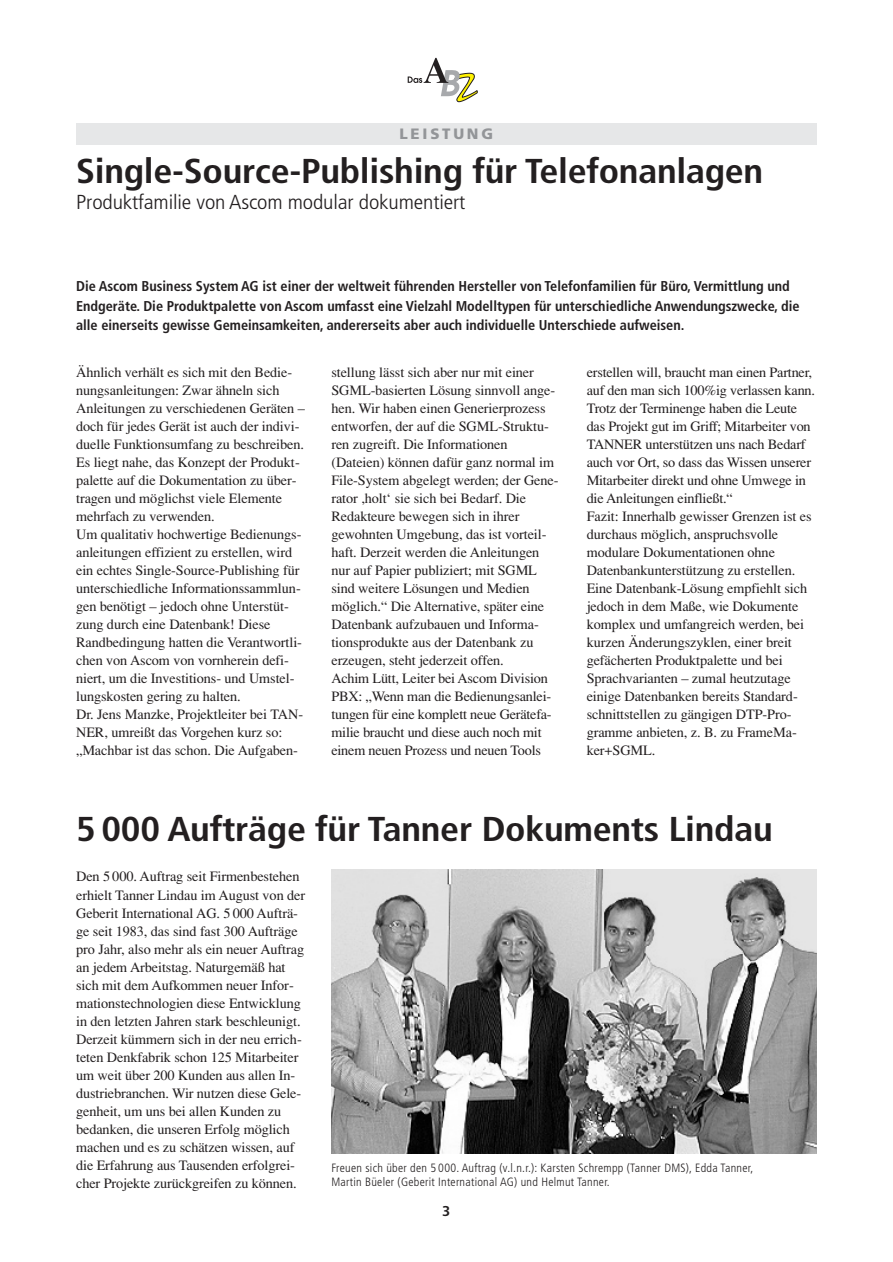
<style>
.page{position:relative;width:893px;height:1262px;background:#fff}
.page>*{position:absolute;margin:0;border:0;box-sizing:border-box;transform-origin:0 0}
.t1{font:700 condensed 34.5px "Frutiger";letter-spacing:-.01em;color:#231f20;scale:1.1 1}
.t2{font:300 condensed 20.25px "Frutiger";letter-spacing:-.005em;color:#231f20;scale:1.1 1}
.t3{font:900 15px "Frutiger";letter-spacing:.185em;color:#939598}
.t4{font:14.25px/18px "Times";letter-spacing:-.005em;color:#231f20}
.t5{font:700 condensed 14.25px/19.5px "Frutiger";color:#231f20}
.t6{font:700 condensed 14.25px "Frutiger";color:#231f20;scale:1.1 1}
.t7{font:300 condensed 12px/14.2px "Frutiger";letter-spacing:.025em;color:#231f20}
</style>
<div class="page">
<svg style="left:407px;top:58px;width:70px;height:44px"></svg>
<div style="left:76px;top:123px;width:740px;height:22px;background:#e6e7e8"></div>
<img style="left:331px;top:870px;width:485px;height:283px">
<p class="t3" style="left:399px;top:128px;width:95px">LEISTUNG</p>
<h1 class="t1" style="left:76px;top:157px;width:626px">Single-Source-Publishing für Telefonanlagen</h1>
<h2 class="t2" style="left:76px;top:193px;width:355px">Produktfamilie von Ascom modular dokumentiert</h2>
<p class="t5" style="left:76px;top:278px;width:725px">Die Ascom Business System AG ist einer der weltweit führenden Hersteller von Telefonfamilien für Büro, Vermittlung und<br>Endgeräte. Die Produktpalette von Ascom umfasst eine Vielzahl Modelltypen für unterschiedliche Anwendungszwecke, die alle einerseits gewisse Gemeinsamkeiten, andererseits aber auch individuelle Unterschiede aufweisen.</p>
<p class="t4" style="left:76px;top:365px;width:230px">Ähnlich verhält es sich mit den Bedie&shy;nungsanleitungen: Zwar ähneln sich Anleitungen zu verschiedenen Geräten – doch für jedes Gerät ist auch der indivi&shy;duelle Funktionsumfang zu beschreiben.<br>Es liegt nahe, das Konzept der Produkt&shy;palette auf die Dokumentation zu über&shy;tragen und möglichst viele Elemente mehrfach zu verwenden.<br>Um qualitativ hochwertige Bedienungs&shy;anleitungen effizient zu erstellen, wird ein echtes Single-Source-Publishing für unterschiedliche Informationssammlun&shy;gen benötigt – jedoch ohne Unterstüt&shy;zung durch eine Datenbank! Diese Randbedingung hatten die Verantwortli&shy;chen von Ascom von vornherein defi&shy;niert, um die Investitions- und Umstel&shy;lungskosten gering zu halten.<br>Dr. Jens Manzke, Projektleiter bei TAN-NER, umreißt das Vorgehen kurz so: „Machbar ist das schon. Die Aufgaben-</p>
<p class="t4" style="left:331px;top:365px;width:229px">stellung lässt sich aber nur mit einer SGML-basierten Lösung sinnvoll ange&shy;hen. Wir haben einen Generierprozess entworfen, der auf die SGML-Struktu&shy;ren zugreift. Die Informationen (Dateien) können dafür ganz normal im File-System abgelegt werden; der Gene&shy;rator ,holt‘ sie sich bei Bedarf. Die Redakteure bewegen sich in ihrer gewohnten Umgebung, das ist vorteil&shy;haft. Derzeit werden die Anleitungen nur auf Papier publiziert; mit SGML sind weitere Lösungen und Medien möglich.“ Die Alternative, später eine Datenbank aufzubauen und Informa&shy;tionsprodukte aus der Datenbank zu erzeugen, steht jederzeit offen.<br>Achim Lütt, Leiter bei Ascom Division PBX: „Wenn man die Bedienungsanlei&shy;tungen für eine komplett neue Gerätefa&shy;milie braucht und diese auch noch mit einem neuen Prozess und neuen Tools</p>
<p class="t4" style="left:586px;top:365px;width:230px">erstellen will, braucht man einen Partner, auf den man sich 100%ig verlassen kann.<br>Trotz der Terminenge haben die Leute das Projekt gut im Griff; Mitarbeiter von TANNER unterstützen uns nach Bedarf auch vor Ort, so dass das Wissen unserer Mitarbeiter direkt und ohne Umwege in die Anleitungen einfließt.“<br>Fazit: Innerhalb gewisser Grenzen ist es durchaus möglich, anspruchsvolle modulare Dokumentationen ohne Datenbankunterstützung zu erstellen.<br>Eine Datenbank-Lösung empfiehlt sich jedoch in dem Maße, wie Dokumente komplex und umfangreich werden, bei kurzen Änderungszyklen, einer breit gefächerten Produktpalette und bei Sprachvarianten – zumal heutzutage einige Datenbanken bereits Standard&shy;schnittstellen zu gängigen DTP-Pro&shy;gramme anbieten, z. B. zu FrameMa&shy;ker+SGML.</p>
<h1 class="t1" style="left:76px;top:814px;width:634px">5 000 Aufträge für Tanner Dokuments Lindau</h1>
<p class="t4" style="left:76px;top:869px;width:230px">Den 5 000. Auftrag seit Firmenbestehen erhielt Tanner Lindau im August von der Geberit International AG. 5 000 Aufträ&shy;ge seit 1983, das sind fast 300 Aufträge pro Jahr, also mehr als ein neuer Auftrag an jedem Arbeitstag. Naturgemäß hat sich mit dem Aufkommen neuer Infor&shy;mationstechnologien diese Entwicklung in den letzten Jahren stark beschleunigt.<br>Derzeit kümmern sich in der neu errich&shy;teten Denkfabrik schon 125 Mitarbeiter um weit über 200 Kunden aus allen In&shy;dustriebranchen. Wir nutzen diese Gele&shy;genheit, um uns bei allen Kunden zu bedanken, die unseren Erfolg möglich machen und es zu schätzen wissen, auf die Erfahrung aus Tausenden erfolgrei&shy;cher Projekte zurückgreifen zu können.</p>
<p class="t7" style="left:331px;top:1161px;width:423px">Freuen sich über den 5 000. Auftrag (v.l.n.r.): Karsten Schrempp (Tanner DMS), Edda Tanner,<br>Martin Büeler (Geberit International AG) und Helmut Tanner.</p>
<p class="t6" style="left:442px;top:1205px;width:9px">3</p>
</div>
